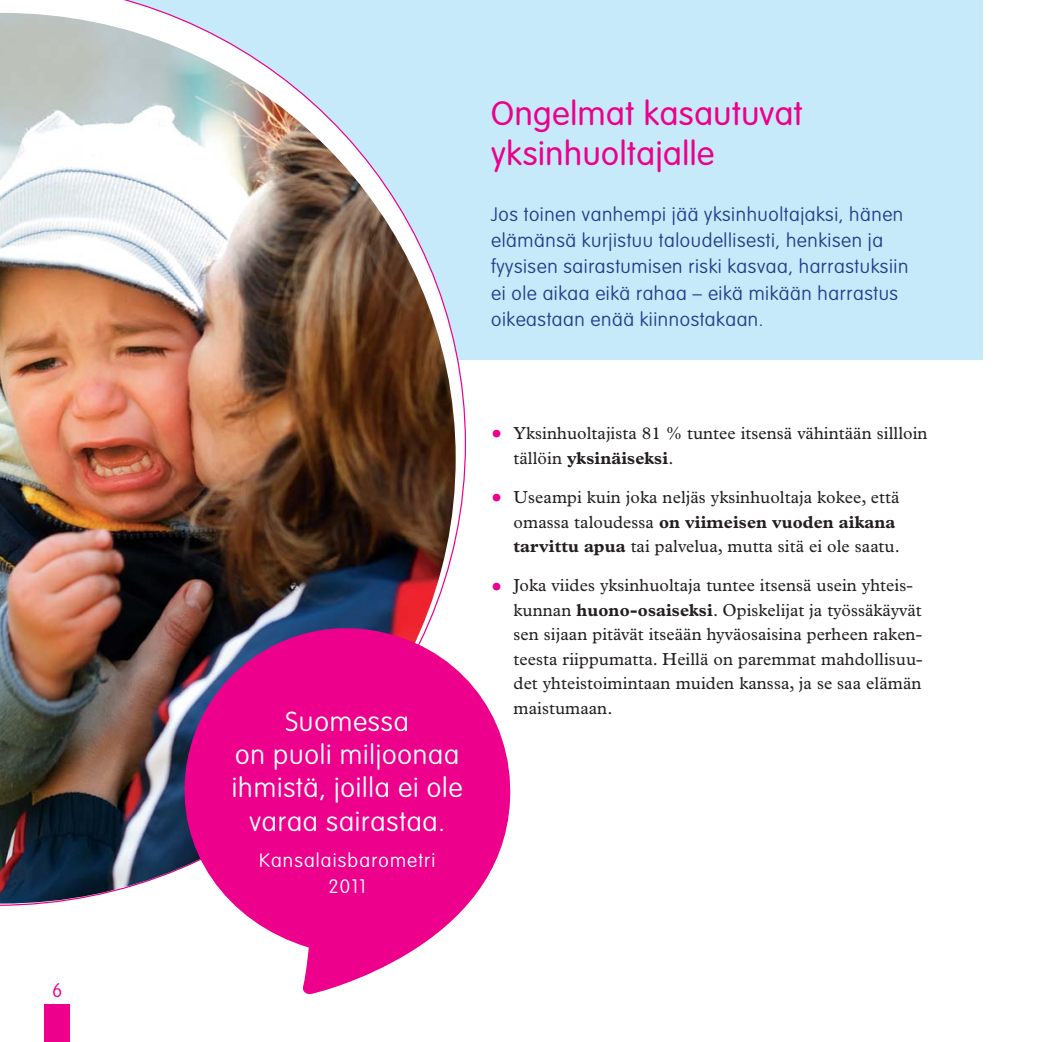
<style>
.page{position:relative;width:1042px;height:1042px;background:#fff}
.page>*{position:absolute;margin:0;border:0;box-sizing:border-box;transform-origin:0 0}
.t1{font:300 33.25px/40.2px "VAG Rounded Std";letter-spacing:.02em;color:#ec008c}
.t2{font:100 27.12px/33.2px "VAG Rounded Std";letter-spacing:.03em;color:#fff;text-align:center}
.t3{font:100 19.25px/26.2px "VAG Rounded Std";letter-spacing:.03em;color:#283d8d}
.t4{font:100 19.25px/26.2px "VAG Rounded Std";letter-spacing:.06em;color:#fff;text-align:center}
.t5{font:100 19.25px "VAG Rounded Std";color:#ec008c}
.t6{font:17.5px/24.5px "Plantin Std";letter-spacing:.005em;color:#231f20}
.s1{font-size:31.5px;color:#ec008c}
.s2{font-weight:700}
</style>
<div class="page">
<div style="left:45px;top:1004px;width:25px;height:38px;background:#ec008c"></div>
<div style="left:0;top:0;width:982px;height:359px;background:#c7eafb"></div>
<svg style="left:0;top:0;width:466px;height:906px"></svg>
<img style="left:0;top:13px;width:456px;height:890px">
<svg style="left:174px;top:617px;width:337px;height:378px;fill:#ec008c"></svg>
<p class="t5" style="left:52px;top:981px;width:12px">6</p>
<h1 class="t1" style="left:491px;top:95px;width:313px">Ongelmat kasautuvat yksinhuoltajalle</h1>
<p class="t3" style="left:491px;top:202px;width:419px">Jos toinen vanhempi jää yksinhuoltajaksi, hänen elämänsä kurjistuu taloudellisesti, henkisen ja fyysisen sairastumisen riski kasvaa, harrastuksiin ei ole aikaa eikä rahaa – eikä mikään harrastus oikeastaan enää kiinnostakaan.</p>
<h2 class="t2" style="left:232px;top:706px;width:232px">Suomessa<br>on puoli miljoonaa ihmistä, joilla ei ole varaa sairastaa.</h2>
<p class="t4" style="left:259px;top:848px;width:178px">Kansalaisbarometri<br>2011</p>
<p class="t6" style="left:513px;top:423px;width:415px;text-indent:-22px"><span class="s1">•</span> Yksinhuoltajista 81 % tuntee itsensä vähintään sillloin tällöin <span class="s2">yksinäiseksi</span>.</p>
<p class="t6" style="left:513px;top:487px;width:388px;text-indent:-22px"><span class="s1">•</span> Useampi kuin joka neljäs yksinhuoltaja kokee, että omassa taloudessa <span class="s2">on viimeisen vuoden aikana tarvittu apua</span> tai palvelua, mutta sitä ei ole saatu.</p>
<p class="t6" style="left:513px;top:575px;width:410px;text-indent:-22px"><span class="s1">•</span> Joka viides yksinhuoltaja tuntee itsensä usein yhteis&shy;kunnan <span class="s2">huono-osaiseksi</span>. Opiskelijat ja työssäkäyvät sen sijaan pitävät itseään hyväosaisina perheen raken&shy;teesta riippumatta. Heillä on paremmat mahdollisuu&shy;det yhteistoimintaan muiden kanssa, ja se saa elämän maistumaan.</p>
</div>
